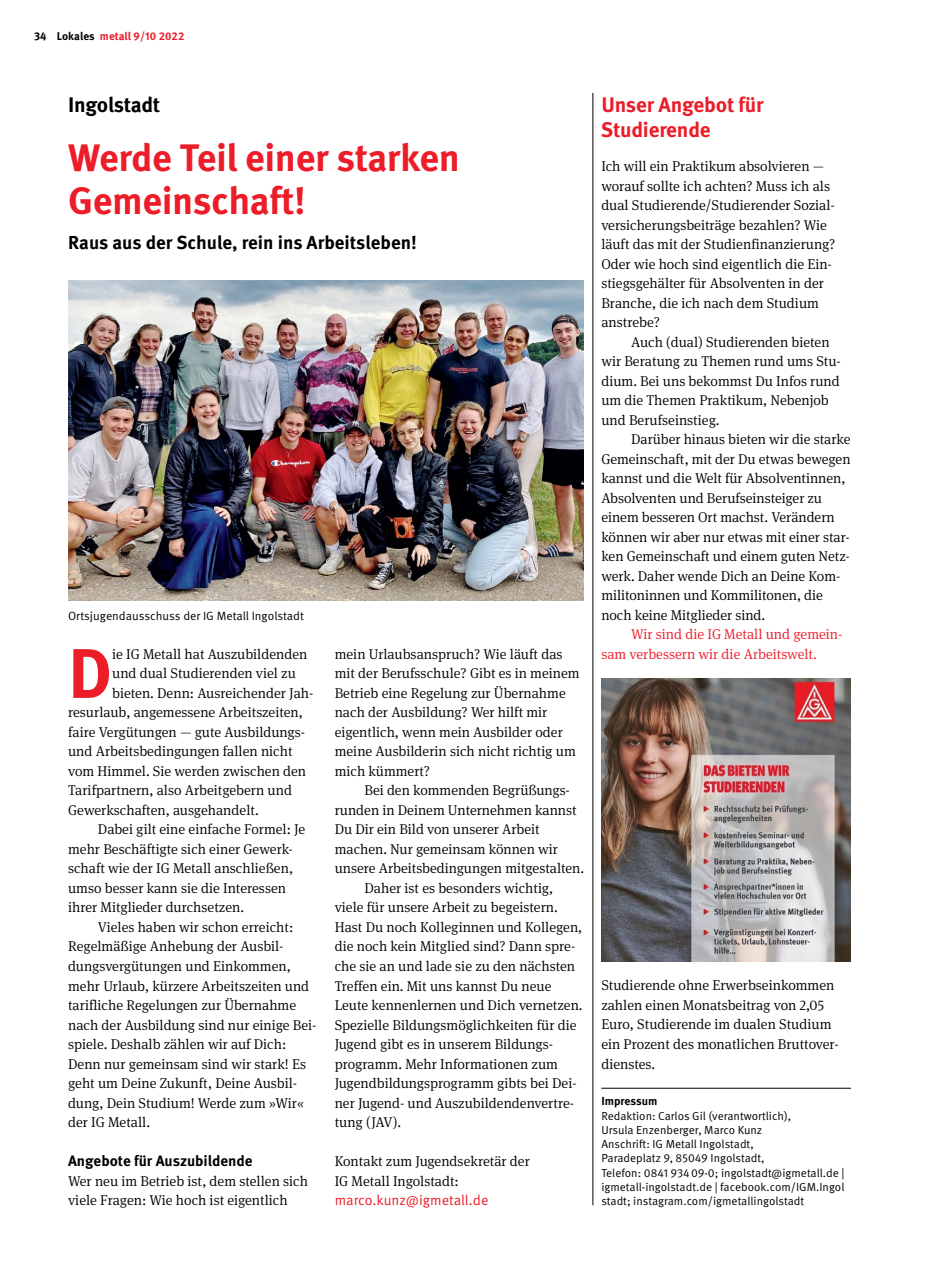
<style>
.page{position:relative;width:936px;height:1285px;background:#fff}
.page>*{position:absolute;margin:0;border:0;box-sizing:border-box;transform-origin:0 0}
.t1{font:700 70.05px "Meta IGMT";color:#ed1c29}
.t2{font:700 38.25px/42.6px "Meta IGMT";letter-spacing:-.01em;color:#ed1c29}
.t3{font:700 21px/24px "Meta IGMT";letter-spacing:-.01em;color:#ed1c29}
.t4{font:700 21px "Meta IGMT";letter-spacing:-.015em;color:#000}
.t5{font:700 18.75px "Meta IGMT";color:#000}
.t6{font:700 15px "Meta IGMT";color:#000}
.t7{font:300 14.25px/19.5px "Meta Serif IGMT";color:#000}
.t8{font:300 14.25px/19.5px "Meta Serif IGMT";color:#ed1c29}
.t9{font:14.25px "Meta IGMT";color:#ed1c29}
.t10{font:12px "Meta IGMT";color:#000}
.t11{font:11.7px/14.2px "Meta IGMT";color:#000}
.t12{font:700 11.7px "Meta IGMT";color:#000}
.t13{font:700 11.25px "Meta IGMT";letter-spacing:.005em;color:#ed1c29}
.s1{color:#000}
</style>
<div class="page">
<img style="left:68px;top:280px;width:515px;height:320px">
<hr style="left:592px;top:93px;width:1px;height:1111px;background:#000">
<img style="left:601px;top:678px;width:249px;height:283px">
<hr style="left:601px;top:1087px;width:249px;height:1px;background:#000">
<p class="t13" style="left:34px;top:27px;width:152px"><span class="s1">34 Lokales</span> metall 9/10 2022</p>
<h3 class="t4" style="left:68px;top:89px;width:94px">Ingolstadt</h3>
<h2 class="t2" style="left:68px;top:134px;width:393px">Werde Teil einer starken<br>Gemeinschaft!</h2>
<h3 class="t5" style="left:68px;top:228px;width:350px">Raus aus der Schule, rein ins Arbeitsleben!</h3>
<p class="t10" style="left:68px;top:606px;width:237px">Ortsjugendausschuss der IG Metall Ingolstadt</p>
<h1 class="t1" style="left:68px;top:618px;width:46px">D</h1>
<p class="t7" style="left:112px;top:643px;width:197px">ie IG Metall hat Auszubildenden</p>
<p class="t7" style="left:112px;top:663px;width:185px">und dual Studierenden viel zu</p>
<p class="t7" style="left:112px;top:682px;width:203px">bieten. Denn: Ausreichender Jah-</p>
<p class="t7" style="left:68px;top:702px;width:236px">resurlaub, angemessene Arbeitszeiten,</p>
<p class="t7" style="left:68px;top:721px;width:238px">faire Vergütungen ― gute Ausbildungs-</p>
<p class="t7" style="left:68px;top:741px;width:226px">und Arbeitsbedingungen fallen nicht</p>
<p class="t7" style="left:68px;top:760px;width:239px">vom Himmel. Sie werden zwischen den</p>
<p class="t7" style="left:68px;top:780px;width:225px">Tarifpartnern, also Arbeitgebern und</p>
<p class="t7" style="left:68px;top:799px;width:192px">Gewerkschaften, ausgehandelt.</p>
<p class="t7" style="left:98px;top:818px;width:209px">Dabei gilt eine einfache Formel: Je</p>
<p class="t7" style="left:68px;top:838px;width:226px">mehr Beschäftigte sich einer Gewerk-</p>
<p class="t7" style="left:68px;top:857px;width:226px">schaft wie der IG Metall anschließen,</p>
<p class="t7" style="left:68px;top:877px;width:219px">umso besser kann sie die Interessen</p>
<p class="t7" style="left:68px;top:896px;width:177px">ihrer Mitglieder durchsetzen.</p>
<p class="t7" style="left:98px;top:916px;width:197px">Vieles haben wir schon erreicht:</p>
<p class="t7" style="left:68px;top:935px;width:217px">Regelmäßige Anhebung der Ausbil-</p>
<p class="t7" style="left:68px;top:955px;width:224px">dungsvergütungen und Einkommen,</p>
<p class="t7" style="left:68px;top:974px;width:243px">mehr Urlaub, kürzere Arbeitszeiten und</p>
<p class="t7" style="left:68px;top:994px;width:229px">tarifliche Regelungen zur Übernahme</p>
<p class="t7" style="left:68px;top:1013px;width:250px">nach der Ausbildung sind nur einige Bei-</p>
<p class="t7" style="left:68px;top:1033px;width:220px">spiele. Deshalb zählen wir auf Dich:</p>
<p class="t7" style="left:68px;top:1052px;width:239px">Denn nur gemeinsam sind wir stark! Es</p>
<p class="t7" style="left:68px;top:1072px;width:230px">geht um Deine Zukunft, Deine Ausbil-</p>
<p class="t7" style="left:68px;top:1091px;width:237px">dung, Dein Studium! Werde zum »Wir«</p>
<p class="t7" style="left:68px;top:1111px;width:83px">der IG Metall.</p>
<p class="t6" style="left:68px;top:1148px;width:186px">Angebote für Auszubildende</p>
<p class="t7" style="left:68px;top:1170px;width:241px">Wer neu im Betrieb ist, dem stellen sich viele Fragen: Wie hoch ist eigentlich</p>
<p class="t7" style="left:335px;top:643px;width:246px">mein Urlaubsanspruch? Wie läuft das mit der Berufsschule? Gibt es in meinem Betrieb eine Regelung zur Übernahme nach der Ausbildung? Wer hilft mir eigentlich, wenn mein Ausbilder oder meine Ausbilderin sich nicht richtig um mich kümmert?</p>
<p class="t7" style="left:364px;top:779px;width:207px">Bei den kommenden Begrüßungs-</p>
<p class="t7" style="left:335px;top:799px;width:243px">runden in Deinem Unternehmen kannst</p>
<p class="t7" style="left:335px;top:819px;width:206px">Du Dir ein Bild von unserer Arbeit</p>
<p class="t7" style="left:335px;top:838px;width:225px">machen. Nur gemeinsam können wir</p>
<p class="t7" style="left:335px;top:857px;width:251px">unsere Arbeitsbedingungen mitgestalten.</p>
<p class="t7" style="left:364px;top:877px;width:190px">Daher ist es besonders wichtig,</p>
<p class="t7" style="left:335px;top:896px;width:225px">viele für unsere Arbeit zu begeistern.</p>
<p class="t7" style="left:335px;top:916px;width:249px">Hast Du noch Kolleginnen und Kollegen,</p>
<p class="t7" style="left:335px;top:935px;width:242px">die noch kein Mitglied sind? Dann spre-</p>
<p class="t7" style="left:335px;top:955px;width:242px">che sie an und lade sie zu den nächsten</p>
<p class="t7" style="left:335px;top:974px;width:218px">Treffen ein. Mit uns kannst Du neue</p>
<p class="t7" style="left:335px;top:994px;width:249px">Leute kennenlernen und Dich vernetzen.</p>
<p class="t7" style="left:335px;top:1013px;width:243px">Spezielle Bildungsmöglichkeiten für die</p>
<p class="t7" style="left:335px;top:1033px;width:220px">Jugend gibt es in unserem Bildungs -</p>
<p class="t7" style="left:335px;top:1052px;width:225px">programm. Mehr Informationen zum</p>
<p class="t7" style="left:335px;top:1072px;width:243px">Jugendbildungsprogramm gibts bei Dei-</p>
<p class="t7" style="left:335px;top:1091px;width:241px">ner Jugend- und Auszubildendenvertre-</p>
<p class="t7" style="left:335px;top:1111px;width:68px">tung (JAV).</p>
<p class="t7" style="left:335px;top:1150px;width:197px">Kontakt zum Jugendsekretär der<br>IG Metall Ingolstadt:</p>
<p class="t9" style="left:335px;top:1189px;width:155px">marco.kunz@igmetall.de</p>
<h3 class="t3" style="left:601px;top:92px;width:164px">Unser Angebot für<br>Studierende</h3>
<p class="t7" style="left:601px;top:156px;width:235px">Ich will ein Praktikum absolvieren ― worauf sollte ich achten? Muss ich als dual Studierende/Studierender Sozial&shy;versicherungsbeiträge bezahlen? Wie läuft das mit der Studienfinanzierung?<br>Oder wie hoch sind eigentlich die Ein&shy;stiegsgehälter für Absolventen in der Branche, die ich nach dem Studium anstrebe?</p>
<p class="t7" style="left:601px;top:331px;width:241px;text-indent:30px">Auch (dual) Studierenden bieten wir Beratung zu Themen rund ums Stu&shy;dium. Bei uns bekommst Du Infos rund um die Themen Praktikum, Nebenjob und Berufseinstieg.</p>
<p class="t7" style="left:601px;top:428px;width:251px;text-indent:30px">Darüber hinaus bieten wir die starke Gemeinschaft, mit der Du etwas bewegen kannst und die Welt für Absolventinnen, Absolventen und Berufseinsteiger zu einem besseren Ort machst. Verändern können wir aber nur etwas mit einer star&shy;ken Gemeinschaft und einem guten Netz&shy;werk. Daher wende Dich an Deine Kom&shy;militoninnen und Kommilitonen, die noch keine Mitglieder sind.</p>
<p class="t8" style="left:601px;top:623px;width:243px;text-indent:30px">Wir sind die IG Metall und gemein&shy;sam verbessern wir die Arbeitswelt.</p>
<p class="t7" style="left:601px;top:974px;width:239px">Studierende ohne Erwerbseinkommen zahlen einen Monatsbeitrag von 2,05<br>Euro, Studierende im dualen Studium ein Prozent des monatlichen Bruttover&shy;dienstes.</p>
<p class="t12" style="left:601px;top:1091px;width:58px">Impressum</p>
<p class="t11" style="left:601px;top:1107px;width:245px">Redaktion: Carlos Gil (verantwortlich),<br>Ursula Enzenberger, Marco Kunz<br>Anschrift: IG Metall Ingolstadt,<br>Paradeplatz 9, 85049 Ingolstadt,<br>Telefon: 0841 934 09-0; ingolstadt@igmetall.de | igmetall-ingolstadt.de | facebook.com/IGM.Ingol stadt; instagram.com/igmetallingolstadt</p>
</div>
